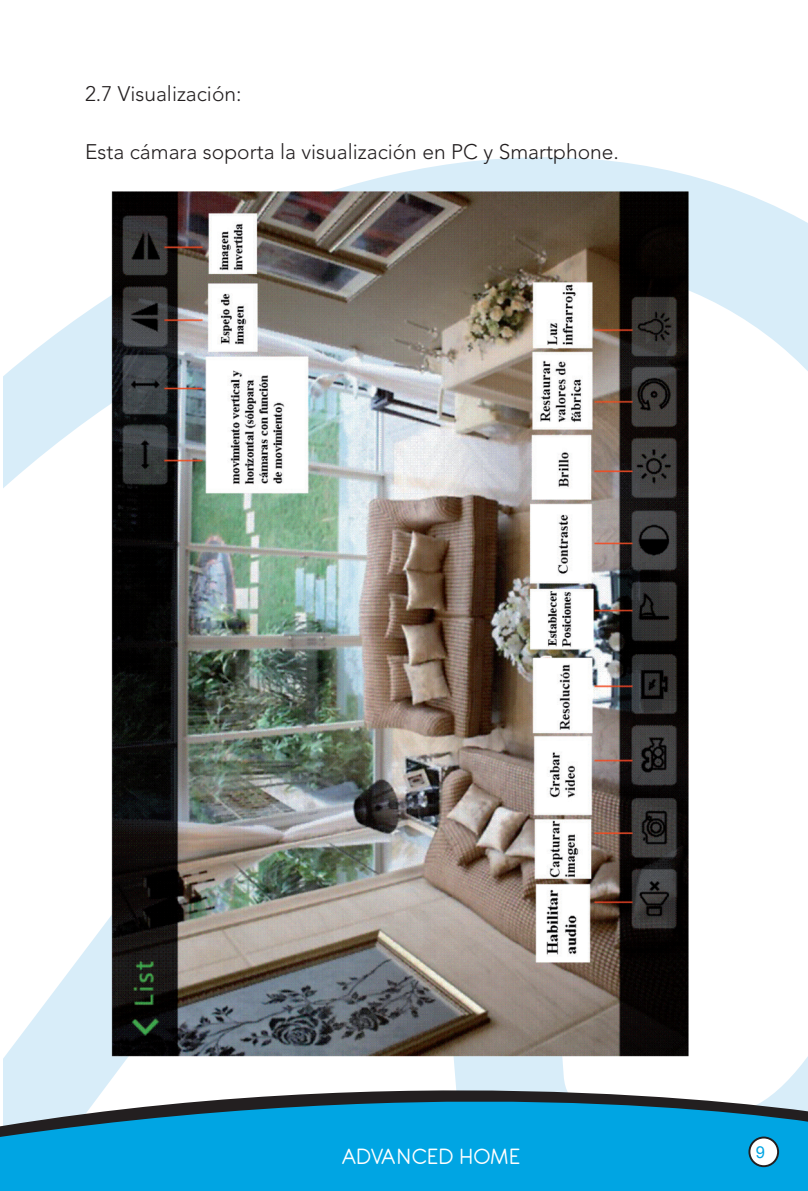
<style>
.page{position:relative;width:808px;height:1191px;background:#fff}
.page>*{position:absolute;margin:0;border:0;box-sizing:border-box;transform-origin:0 0}
.t1{font:24px "Antipasto";letter-spacing:.025em;color:#fff}
.t2{font:300 21px "Avenir";color:#231f20}
.t3{font:16.5px "Arial";color:#00a5e3}
</style>
<div class="page">
<svg style="left:3px;top:157px;width:805px;height:331px"></svg>
<svg style="left:7px;top:917px;width:103px;height:136px"></svg>
<svg style="left:3px;top:1053px;width:805px;height:12px"></svg>
<svg style="left:0;top:1065px;width:808px;height:126px;fill:#00a5e3"></svg>
<svg style="left:748px;top:1136px;width:31px;height:31px"></svg>
<div style="left:750px;top:1138px;width:27px;height:27px;background:#fff;border-radius:50%"></div>
<img style="left:110px;top:175px;width:586px;height:895px">
<p class="t2" style="left:85px;top:81px;width:158px">2.7 Visualización:</p>
<p class="t2" style="left:85px;top:140px;width:535px">Esta cámara soporta la visualización en PC y Smartphone.</p>
<p class="t1" style="left:341px;top:1136px;width:181px">ADVANCED HOME</p>
<p class="t3" style="left:756px;top:1140px;width:11px">9</p>
</div>
